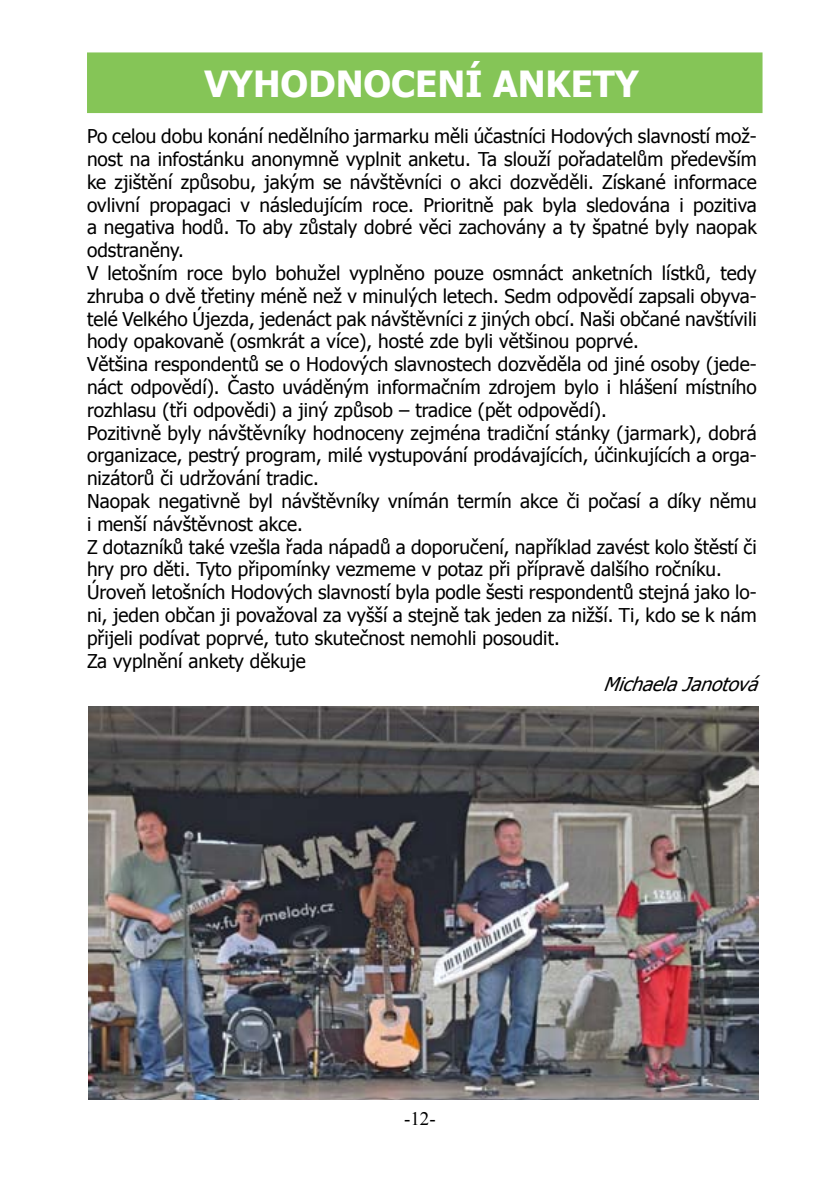
<style>
.page{position:relative;width:840px;height:1191px;background:#fff}
.page>*{position:absolute;margin:0;border:0;box-sizing:border-box;transform-origin:0 0}
.t1{font:700 36px "Tahoma";color:#fff}
.t2{font:19px/22.8px "Tahoma";color:#000}
.t3{font:italic 19px "Tahoma";color:#000}
.t4{font:19px "Times New Roman";color:#000}
</style>
<div class="page">
<div style="left:87px;top:52px;width:675px;height:61px;background:#85c557;border:2px solid #85c557"></div>
<img style="left:89px;top:706px;width:669px;height:393px">
<h1 class="t1" style="left:204px;top:59px;width:435px">VYHODNOCENÍ ANKETY</h1>
<p class="t2" style="left:87px;top:124px;width:671px">Po celou dobu konání nedělního jarmarku měli účastníci Hodových slavností mož&shy;nost na infostánku anonymně vyplnit anketu. Ta slouží pořadatelům především ke zjištění způsobu, jakým se návštěvníci o akci dozvěděli. Získané informace ovlivní propagaci v následujícím roce. Prioritně pak byla sledována i pozitiva a negativa hodů. To aby zůstaly dobré věci zachovány a ty špatné byly naopak odstraněny.<br>V letošním roce bylo bohužel vyplněno pouze osmnáct anketních lístků, tedy zhruba o dvě třetiny méně než v minulých letech. Sedm odpovědí zapsali obyva&shy;telé Velkého Újezda, jedenáct pak návštěvníci z jiných obcí. Naši občané navštívili hody opakovaně (osmkrát a více), hosté zde byli většinou poprvé.<br>Většina respondentů se o Hodových slavnostech dozvěděla od jiné osoby (jede&shy;náct odpovědí). Často uváděným informačním zdrojem bylo i hlášení místního rozhlasu (tři odpovědi) a jiný způsob – tradice (pět odpovědí).<br>Pozitivně byly návštěvníky hodnoceny zejména tradiční stánky (jarmark), dobrá organizace, pestrý program, milé vystupování prodávajících, účinkujících a orga&shy;nizátorů či udržování tradic.<br>Naopak negativně byl návštěvníky vnímán termín akce či počasí a díky němu i menší návštěvnost akce.<br>Z dotazníků také vzešla řada nápadů a doporučení, například zavést kolo štěstí či hry pro děti. Tyto připomínky vezmeme v potaz při přípravě dalšího ročníku.<br>Úroveň letošních Hodových slavností byla podle šesti respondentů stejná jako lo&shy;ni, jeden občan ji považoval za vyšší a stejně tak jeden za nižší. Ti, kdo se k nám přijeli podívat poprvé, tuto skutečnost nemohli posoudit.<br>Za vyplnění ankety děkuje</p>
<p class="t3" style="left:603px;top:671px;width:163px">MichaelaJanotová</p>
<p class="t4" style="left:404px;top:1105px;width:33px">-12-</p>
</div>
